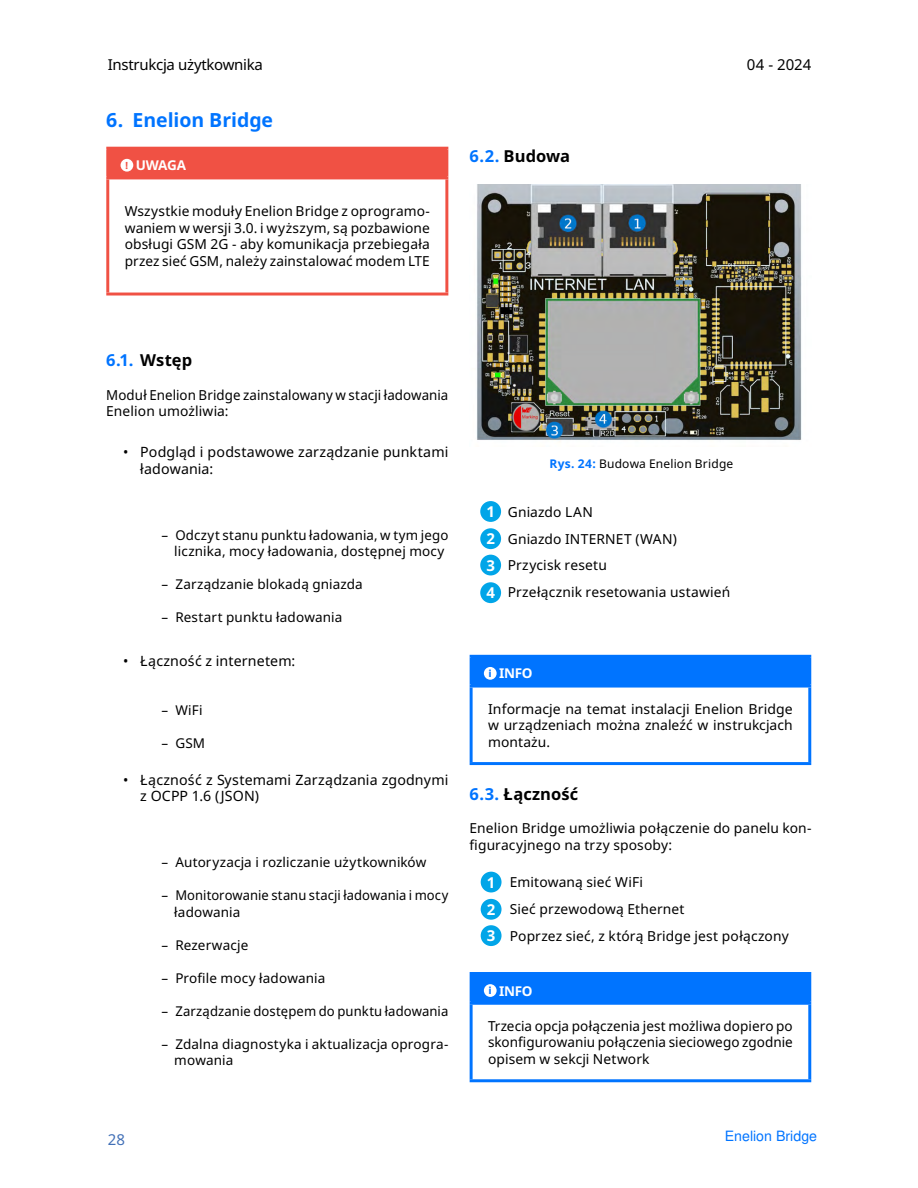
<style>
.page{position:relative;width:918px;height:1188px;background:#fff}
.page>*{position:absolute;margin:0;border:0;box-sizing:border-box;transform-origin:0 0}
.t1{font:700 19.5px "Noto Sans";letter-spacing:-.005em;color:#0074ff}
.t2{font:700 16.5px "Noto Sans";letter-spacing:.005em;color:#000}
.t3{font:15px "Noto Sans";letter-spacing:-.02em;color:#000}
.t4{font:700 15px/27px "Noto Sans";color:#fff;text-align:justify}
.t5{font:15px "Noto Sans";color:#4270b7}
.t6{font:14.25px/16.5px "Noto Sans";letter-spacing:.01em;color:#000}
.t7{font:14.25px "Nimbus San L";color:#0074ff}
.t8{font:13.8px/16.5px "Noto Sans";letter-spacing:.005em;color:#000;text-align:justify}
.t9{font:13.5px/16.5px "Noto Sans";letter-spacing:.01em;color:#000}
.t10{font:700 13.5px "Noto Sans";letter-spacing:-.025em;color:#fff}
.t11{font:12px "Noto Sans";letter-spacing:.015em;color:#000}
.s1{font-family:"Red Hat Display";font-weight:900;font-size:10.05px;color:#f05144}
.s2{color:#0074ff}
.s3{font-weight:700;color:#0074ff}
.s4{font-family:"Red Hat Display";font-weight:900;font-size:10.05px;color:#0074ff}
</style>
<div class="page">
<div style="left:108px;top:148px;width:339px;height:30px;background:#f05144"></div>
<hr style="left:106px;top:147px;width:342px;height:3px;background:#f05144">
<hr style="left:106px;top:150px;width:3px;height:26px;background:#f05144">
<hr style="left:445px;top:150px;width:3px;height:26px;background:#f05144">
<hr style="left:106px;top:176px;width:342px;height:3px;background:#f05144">
<hr style="left:106px;top:179px;width:3px;height:114px;background:#f05144">
<hr style="left:445px;top:179px;width:3px;height:114px;background:#f05144">
<hr style="left:106px;top:293px;width:342px;height:3px;background:#f05144">
<div style="left:121px;top:159px;width:12px;height:13px;background:#fff;border-radius:50%"></div>
<img style="left:477px;top:185px;width:325px;height:255px">
<div style="left:480px;top:501px;width:21px;height:21px;background:#01a5e8;border-radius:50%"></div>
<div style="left:480px;top:528px;width:21px;height:21px;background:#01a5e8;border-radius:50%"></div>
<div style="left:480px;top:555px;width:21px;height:20px;background:#01a5e8;border-radius:50%"></div>
<div style="left:480px;top:582px;width:21px;height:21px;background:#01a5e8;border-radius:50%"></div>
<div style="left:471px;top:656px;width:339px;height:30px;background:#0074ff"></div>
<hr style="left:470px;top:655px;width:341px;height:3px;background:#0074ff">
<hr style="left:470px;top:658px;width:3px;height:27px;background:#0074ff">
<hr style="left:808px;top:658px;width:3px;height:27px;background:#0074ff">
<hr style="left:470px;top:685px;width:341px;height:3px;background:#0074ff">
<hr style="left:470px;top:688px;width:3px;height:74px;background:#0074ff">
<hr style="left:808px;top:688px;width:3px;height:74px;background:#0074ff">
<hr style="left:470px;top:762px;width:341px;height:3px;background:#0074ff">
<div style="left:484px;top:667px;width:13px;height:13px;background:#fff;border-radius:50%"></div>
<div style="left:471px;top:974px;width:339px;height:29px;background:#0074ff"></div>
<hr style="left:470px;top:972px;width:341px;height:3px;background:#0074ff">
<hr style="left:470px;top:975px;width:3px;height:27px;background:#0074ff">
<hr style="left:808px;top:975px;width:3px;height:27px;background:#0074ff">
<hr style="left:470px;top:1002px;width:341px;height:3px;background:#0074ff">
<hr style="left:470px;top:1005px;width:3px;height:74px;background:#0074ff">
<hr style="left:808px;top:1005px;width:3px;height:74px;background:#0074ff">
<hr style="left:470px;top:1079px;width:341px;height:3px;background:#0074ff">
<div style="left:484px;top:984px;width:13px;height:13px;background:#fff;border-radius:50%"></div>
<div style="left:481px;top:872px;width:21px;height:20px;background:#01a5e8;border-radius:50%"></div>
<div style="left:481px;top:899px;width:21px;height:21px;background:#01a5e8;border-radius:50%"></div>
<div style="left:481px;top:925px;width:21px;height:21px;background:#01a5e8;border-radius:50%"></div>
<p class="t3" style="left:108px;top:54px;width:157px">Instrukcja użytkownika</p>
<h1 class="t1" style="left:106px;top:106px;width:168px">6. Enelion Bridge</h1>
<p class="t10" style="left:125px;top:156px;width:62px"><span class="s1">!</span> UWAGA</p>
<p class="t8" style="left:125px;top:204px;width:307px">Wszystkie moduły Enelion Bridge z oprogramo&shy;waniem w wersji 3.0. i wyższym, są pozbawione obsługi GSM 2G - aby komunikacja przebiegała przez sieć GSM, należy zainstalować modem LTE</p>
<p class="t2" style="left:470px;top:145px;width:102px"><span class="s2">6.2.</span> Budowa</p>
<p class="t3" style="left:747px;top:54px;width:66px">04 - 2024</p>
<p class="t2" style="left:106px;top:349px;width:88px"><span class="s2">6.1.</span> Wstęp</p>
<p class="t8" style="left:106px;top:387px;width:344px">Moduł Enelion Bridge zainstalowany w stacji ładowania<br>Enelion umożliwia:</p>
<p class="t6" style="left:140px;top:444px;width:310px;text-indent:-17px">• Podgląd i podstawowe zarządzanie punktami ładowania:</p>
<p class="t9" style="left:162px;top:527px;width:288px;text-align:right">– Odczyt stanu punktu ładowania, w tym jego licznika, mocy ładowania, dostępnej mocy</p>
<p class="t9" style="left:162px;top:577px;width:203px">– Zarządzanie blokadą gniazda</p>
<p class="t9" style="left:162px;top:610px;width:182px">– Restart punktu ładowania</p>
<p class="t6" style="left:123px;top:653px;width:174px">• Łączność z internetem:</p>
<p class="t9" style="left:162px;top:702px;width:43px">– WiFi</p>
<p class="t9" style="left:162px;top:735px;width:45px">– GSM</p>
<p class="t6" style="left:140px;top:772px;width:310px;text-indent:-17px">• Łączność z Systemami Zarządzania zgodnymi z OCPP 1.6 (JSON)</p>
<p class="t9" style="left:162px;top:854px;width:266px">– Autoryzacja i rozliczanie użytkowników</p>
<p class="t9" style="left:174px;top:887px;width:276px;text-indent:-13px">– Monitorowanie stanu stacji ładowania i mocy ładowania</p>
<p class="t9" style="left:162px;top:937px;width:88px">– Rezerwacje</p>
<p class="t9" style="left:162px;top:970px;width:165px">– Profile mocy ładowania</p>
<p class="t9" style="left:162px;top:1003px;width:288px">– Zarządzanie dostępem do punktu ładowania</p>
<p class="t9" style="left:174px;top:1036px;width:276px;text-indent:-13px">– Zdalna diagnostyka i aktualizacja oprogra&shy;mowania</p>
<p class="t11" style="left:550px;top:455px;width:185px"><span class="s3">Rys. 24:</span> Budowa Enelion Bridge</p>
<p class="t8" style="left:487px;top:504px;width:108px"><span class="s3">1.</span> Gniazdo LAN</p>
<p class="t8" style="left:487px;top:531px;width:192px"><span class="s3">2.</span> Gniazdo INTERNET (WAN)</p>
<p class="t8" style="left:487px;top:557px;width:122px"><span class="s3">3.</span> Przycisk resetu</p>
<p class="t8" style="left:487px;top:584px;width:245px"><span class="s3">4.</span> Przełącznik resetowania ustawień</p>
<p class="t4" style="left:486px;top:499px;width:10px">1<br>2<br>3<br>4</p>
<p class="t10" style="left:489px;top:664px;width:45px"><span class="s4">i</span> INFO</p>
<p class="t8" style="left:488px;top:701px;width:306px">Informacje na temat instalacji Enelion Bridge w urządzeniach można znaleźć w instrukcjach montażu.</p>
<p class="t2" style="left:470px;top:782px;width:110px"><span class="s2">6.3.</span> Łączność</p>
<p class="t8" style="left:470px;top:820px;width:344px">Enelion Bridge umożliwia połączenie do panelu kon&shy;figuracyjnego na trzy sposoby:</p>
<p class="t8" style="left:489px;top:875px;width:156px"><span class="s3">1.</span> Emitowaną sieć WiFi</p>
<p class="t8" style="left:489px;top:901px;width:198px"><span class="s3">2.</span> Sieć przewodową Ethernet</p>
<p class="t8" style="left:489px;top:928px;width:302px"><span class="s3">3.</span> Poprzez sieć, z którą Bridge jest połączony</p>
<p class="t4" style="left:487px;top:869px;width:10px">1<br>2<br>3</p>
<p class="t10" style="left:489px;top:981px;width:45px"><span class="s4">i</span> INFO</p>
<p class="t8" style="left:488px;top:1018px;width:306px">Trzecia opcja połączenia jest możliwa dopiero po skonfigurowaniu połączenia sieciowego zgodnie opisem w sekcji Network</p>
<p class="t5" style="left:108px;top:1129px;width:19px">28</p>
<p class="t7" style="left:725px;top:1126px;width:94px">Enelion Bridge</p>
</div>
